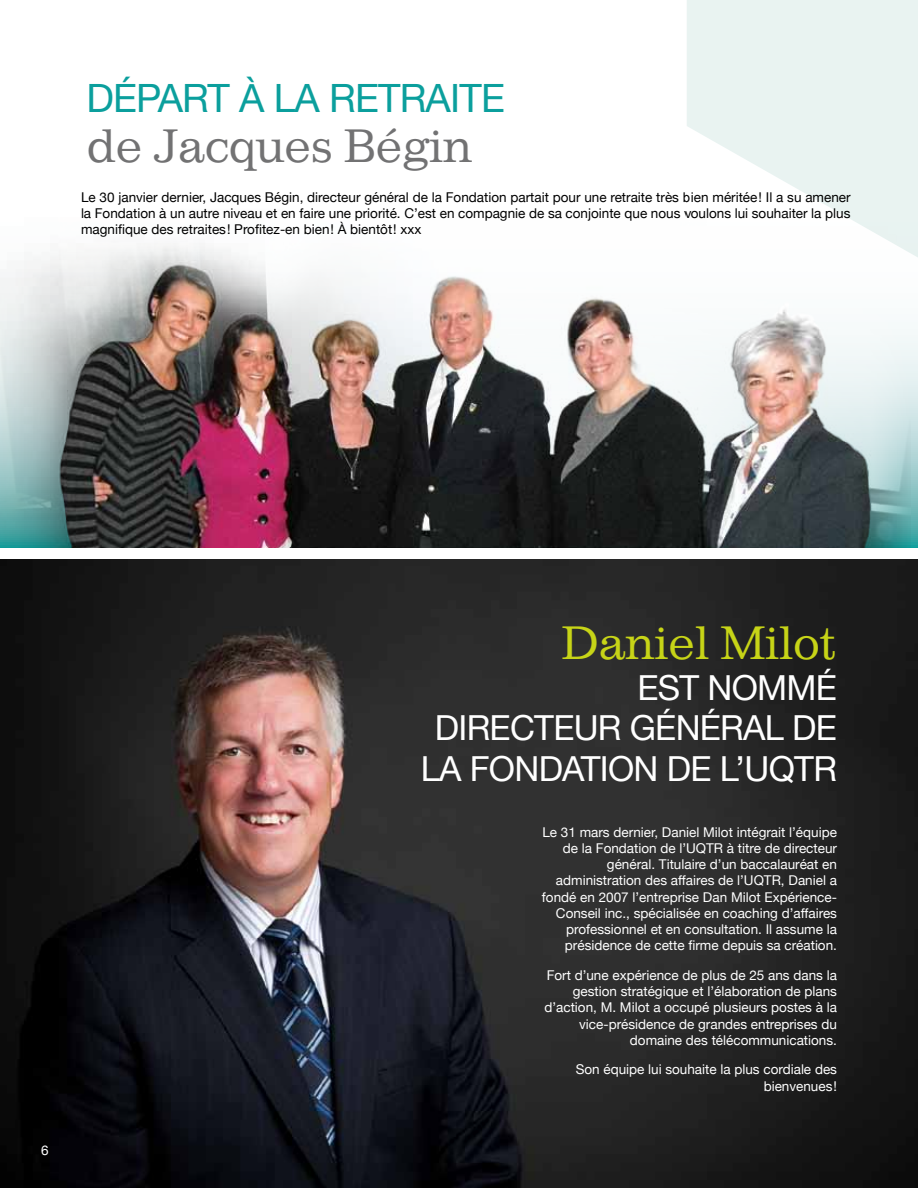
<style>
.page{position:relative;width:918px;height:1188px;background:#fff}
.page>*{position:absolute;margin:0;border:0;box-sizing:border-box;transform-origin:0 0}
.t1{font:45px "Impressum";letter-spacing:-.02em;color:#727273}
.t2{font:45px "Impressum";letter-spacing:-.02em;color:#c7d417}
.t3{font:39px "Helvetica Neue";color:#0b9f9d}
.t4{font:34.5px "Helvetica Neue";letter-spacing:-.02em;color:#fff}
.t5{font:13.5px/16.2px "Helvetica Neue";color:#fff;text-align:right}
.t6{font:13.5px/16.2px "Helvetica Neue";color:#000;text-align:justify}
</style>
<div class="page">
<img style="left:0;top:560px;width:918px;height:628px">
<img style="left:0;top:243px;width:911px;height:305px">
<svg style="left:687px;top:0;width:231px;height:258px;fill:#e9f3f1"></svg>
<h2 class="t3" style="left:86px;top:70px;width:51px">Départ</h2>
<h2 class="t3" style="left:239px;top:70px;width:113px">àla retraite</h2>
<h1 class="t1" style="left:86px;top:118px;width:388px">de Jacques Bégin</h1>
<p class="t6" style="left:81px;top:189px;width:771px">Le 30 janvier dernier, Jacques Bégin, directeur général de la Fondation partait pour une retraite très bien méritée! Il a su amener la Fondation à un autre niveau et en faire une priorité. C’est en compagnie de sa conjointe que nous voulons lui souhaiter la plus magnifique des retraites! Profitez-en bien! À bientôt! xxx</p>
<p class="t5" style="left:41px;top:1143px;width:9px">6</p>
<h1 class="t2" style="left:562px;top:615px;width:277px">Daniel Milot</h1>
<h3 class="t4" style="left:637px;top:663px;width:21px">est</h3>
<h3 class="t4" style="left:707px;top:663px;width:27px">nommé</h3>
<h3 class="t4" style="left:435px;top:703px;width:22px">directeur</h3>
<h3 class="t4" style="left:630px;top:703px;width:23px">général</h3>
<h3 class="t4" style="left:792px;top:703px;width:22px">de</h3>
<h3 class="t4" style="left:421px;top:744px;width:90px">la Fondation</h3>
<h3 class="t4" style="left:667px;top:744px;width:172px">de l’UQTR</h3>
<p class="t5" style="left:542px;top:825px;width:297px">Le 31 mars dernier, Daniel Milot intégrait l’équipe de la Fondation de l’UQTR à titre de directeur général. Titulaire d’un baccalauréat en administration des affaires de l’UQTR, Daniel a fondé en 2007 l’entreprise Dan Milot Expérience-Conseil inc., spécialisée en coaching d’affaires professionnel et en consultation. Il assume la présidence de cette firme depuis sa création.</p>
<p class="t5" style="left:544px;top:968px;width:294px">Fort d’une expérience de plus de 25 ans dans la gestion stratégique et l’élaboration de plans d’action, M. Milot a occupé plusieurs postes à la vice-présidence de grandes entreprises du domaine des télécommunications.</p>
<p class="t5" style="left:576px;top:1062px;width:263px">Son équipe lui souhaite la plus cordiale des bienvenues!</p>
</div>
